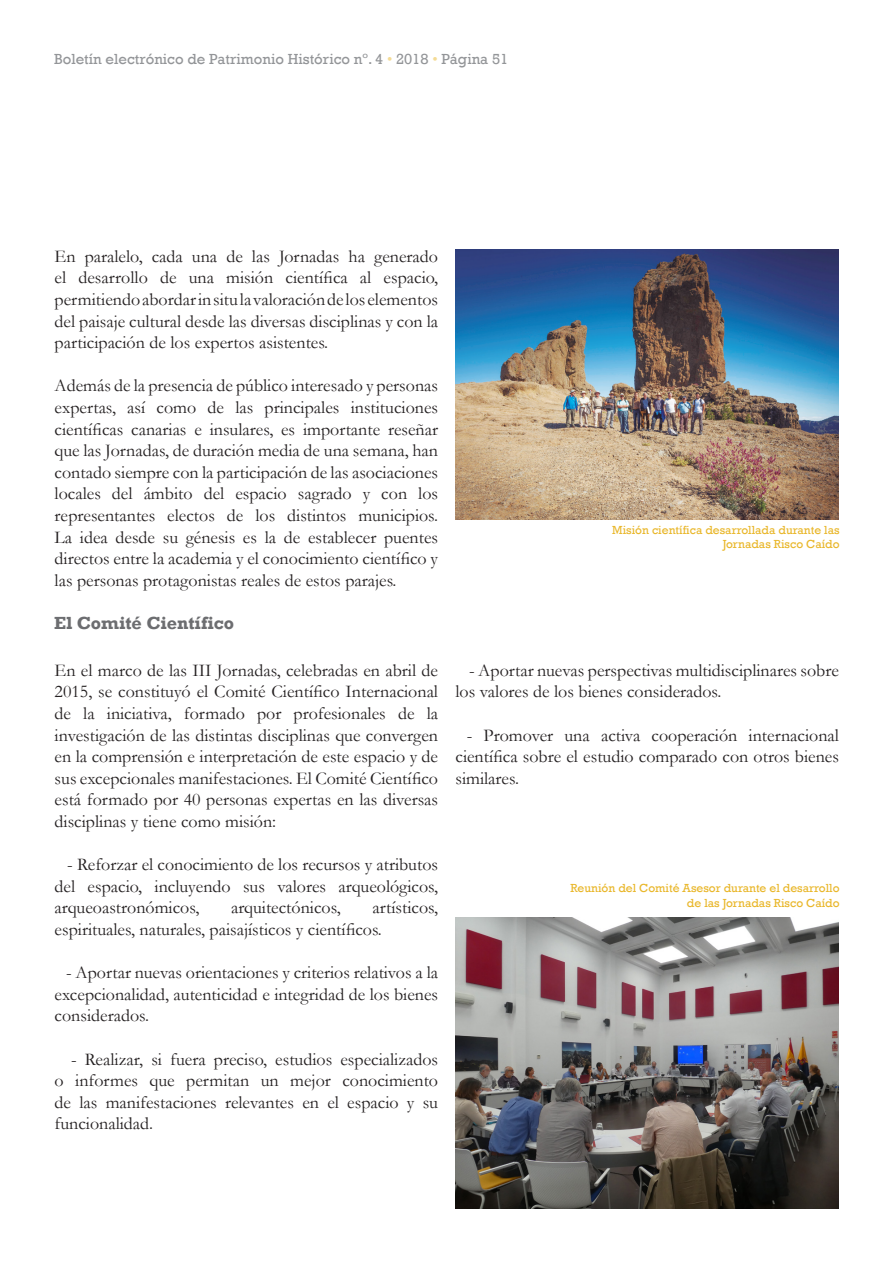
<style>
.page{position:relative;width:893px;height:1263px;background:#fff}
.page>*{position:absolute;margin:0;border:0;box-sizing:border-box;transform-origin:0 0}
.Texto{font:18px/21.6px "Garamond";color:#231f20;text-align:justify}
.Título{font:700 18px "Rockwell";color:#6c6d70}
.Título-2{font:15px "Rockwell";color:#939598}
.Pie_Foto{font:12px/14.4px "Rockwell";color:#e9b72b;text-align:right}
.s1{color:#f4db95}
</style>
<div class="page">
<img style="left:455px;top:917px;width:384px;height:292px">
<img style="left:455px;top:249px;width:384px;height:270px">
<p class="Título-2" style="left:54px;top:51px;width:456px">Boletín electrónico de Patrimonio Histórico nº. 4 <span class="s1">•</span> 2018 <span class="s1">•</span> Página 51</p>
<p class="Texto" style="left:55px;top:245px;width:385px">En paralelo, cada una de las Jornadas ha generado el desarrollo de una misión científica al espacio, permitiendo abordar in situ la valoración de los elementos del paisaje cultural desde las diversas disciplinas y con la participación de los expertos asistentes.</p>
<p class="Texto" style="left:55px;top:375px;width:385px">Además de la presencia de público interesado y personas expertas, así como de las principales instituciones científicas canarias e insulares, es importante reseñar que las Jornadas, de duración media de una semana, han contado siempre con la participación de las asociaciones locales del ámbito del espacio sagrado y con los representantes electos de los distintos municipios.<br>La idea desde su génesis es la de establecer puentes directos entre la academia y el conocimiento científico y las personas protagonistas reales de estos parajes.</p>
<p class="Título" style="left:54px;top:612px;width:182px">El Comité Científico</p>
<p class="Pie_Foto" style="left:612px;top:523px;width:229px">Misión científica desarrollada durante las<br>Jornadas Risco Caído</p>
<p class="Texto" style="left:55px;top:659px;width:385px">En el marco de las III Jornadas, celebradas en abril de 2015, se constituyó el Comité Científico Internacional de la iniciativa, formado por profesionales de la investigación de las distintas disciplinas que convergen en la comprensión e interpretación de este espacio y de sus excepcionales manifestaciones. El Comité Científico está formado por 40 personas expertas en las diversas disciplinas y tiene como misión:</p>
<p class="Texto" style="left:55px;top:853px;width:385px;text-indent:13px">- Reforzar el conocimiento de los recursos y atributos del espacio, incluyendo sus valores arqueológicos, arqueoastronómicos,</p>
<p class="Texto" style="left:55px;top:897px;width:385px;text-indent:318px">artísticos, espirituales, naturales, paisajísticos y científicos.</p>
<p class="Texto" style="left:55px;top:961px;width:385px;text-indent:12px">- Aportar nuevas orientaciones y criterios relativos a la excepcionalidad, autenticidad e integridad de los bienes considerados.</p>
<p class="Texto" style="left:55px;top:1048px;width:385px;text-indent:16px">- Realizar, si fuera preciso, estudios especializados o informes que permitan un mejor conocimiento de las manifestaciones relevantes en el espacio y su funcionalidad.</p>
<p class="Texto" style="left:231px;top:897px;width:111px">arquitectónicos,</p>
<p class="Texto" style="left:455px;top:659px;width:385px;text-indent:14px">- Aportar nuevas perspectivas multidisciplinares sobre los valores de los bienes considerados.</p>
<p class="Texto" style="left:455px;top:724px;width:385px;text-indent:11px">- Promover una activa cooperación internacional científica sobre el estudio comparado con otros bienes similares.</p>
<p class="Pie_Foto" style="left:570px;top:881px;width:271px">Reunión del Comité Asesor durante el desarrollo de las Jornadas Risco Caído</p>
</div>
